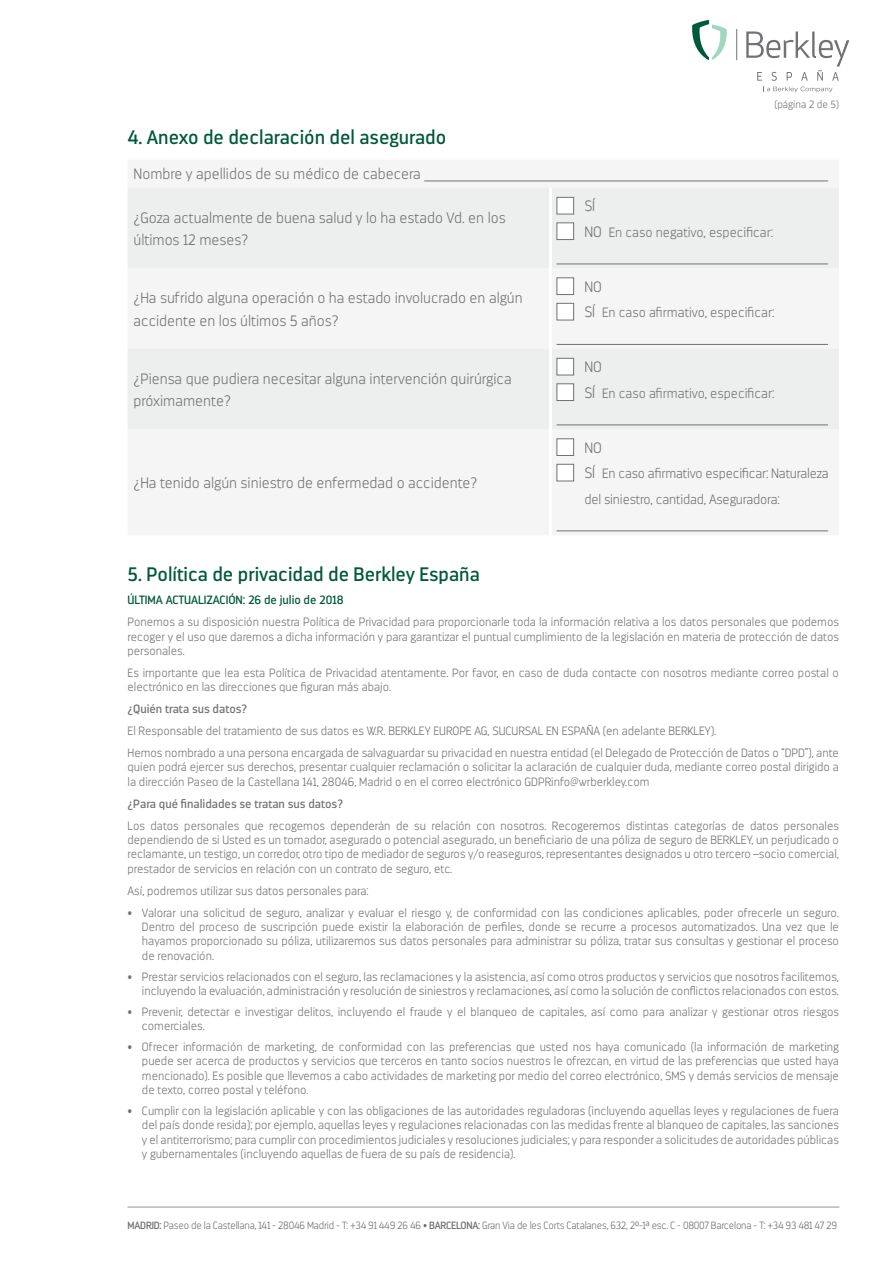
<style>
.page{position:relative;width:893px;height:1263px;background:#fff}
.page>*{position:absolute;margin:0;border:0;box-sizing:border-box;transform-origin:0 0}
.t1{font:19.5px "Darwin";color:#00583d}
.t2{font:200 15px/22.5px "Darwin";color:#717275}
.t3{font:200 13.5px/25.5px "Darwin";letter-spacing:-.01em;color:#717275}
.t4{font:200 12px/14.4px "Darwin";color:#717275;text-align:justify}
.t5{font:12px "Darwin";color:#717275}
.t6{font:12px "Darwin";color:#00583d}
.t7{font:200 10.5px "Darwin";letter-spacing:-.02em;color:#6d6e71}
.t8{font:200 10.5px "Darwin";color:#717275}
.s1{font-size:15px}
.s2{font-weight:400}
</style>
<div class="page">
<hr style="left:128px;top:1207px;width:711px;height:1px;background:#939598">
<svg style="left:692px;top:20px;width:35px;height:40px"></svg>
<hr style="left:736px;top:29px;width:1px;height:31px;background:#717275">
<svg style="left:746px;top:32px;width:103px;height:60px"></svg>
<div style="left:128px;top:180px;width:711px;height:352px;background:#f5f5f5"></div>
<div style="left:128px;top:188px;width:711px;height:241px;background:#edeeee"></div>
<hr style="left:549px;top:188px;width:3px;height:80px;background:#fff">
<hr style="left:549px;top:268px;width:3px;height:81px;background:#fff">
<hr style="left:549px;top:349px;width:3px;height:80px;background:#fff">
<hr style="left:549px;top:429px;width:3px;height:106px;background:#fff">
<hr style="left:424px;top:181px;width:404px;height:1px;background:#717275">
<hr style="left:556px;top:264px;width:272px;height:1px;background:#717275">
<div style="left:556px;top:197px;width:18px;height:17px;background:#fff;border:1px solid #717275"></div>
<div style="left:556px;top:222px;width:18px;height:18px;background:#fff;border:1px solid #717275"></div>
<hr style="left:556px;top:344px;width:272px;height:1px;background:#717275">
<div style="left:556px;top:277px;width:18px;height:18px;background:#fff;border:1px solid #717275"></div>
<div style="left:556px;top:303px;width:18px;height:17px;background:#fff;border:1px solid #717275"></div>
<hr style="left:556px;top:424px;width:272px;height:1px;background:#717275">
<div style="left:556px;top:358px;width:18px;height:17px;background:#fff;border:1px solid #717275"></div>
<div style="left:556px;top:383px;width:18px;height:18px;background:#fff;border:1px solid #717275"></div>
<hr style="left:556px;top:530px;width:272px;height:1px;background:#717275">
<div style="left:556px;top:438px;width:18px;height:18px;background:#fff;border:1px solid #717275"></div>
<div style="left:556px;top:464px;width:18px;height:17px;background:#fff;border:1px solid #717275"></div>
<h1 class="t1" style="left:128px;top:126px;width:320px">4. Anexo de declaración del asegurado</h1>
<p class="t2" style="left:134px;top:163px;width:289px">Nombre y apellidos de su médico de cabecera</p>
<p class="t2" style="left:134px;top:206px;width:374px">¿Goza actualmente de buena salud y lo ha estado Vd. en los últimos 12 meses?</p>
<p class="t2" style="left:134px;top:287px;width:391px">¿Ha sufrido alguna operación o ha estado involucrado en algún accidente en los últimos 5 años?</p>
<p class="t2" style="left:134px;top:367px;width:380px">¿Piensa que pudiera necesitar alguna intervención quirúrgica próximamente?</p>
<p class="t2" style="left:134px;top:472px;width:345px">¿Ha tenido algún siniestro de enfermedad o accidente?</p>
<p class="t8" style="left:774px;top:98px;width:66px">(página 2 de 5)</p>
<p class="t2" style="left:584px;top:195px;width:12px">SÍ</p>
<p class="t3" style="left:584px;top:220px;width:190px"><span class="s1">NO</span> En caso negativo, especificar:</p>
<p class="t2" style="left:584px;top:276px;width:19px">NO</p>
<p class="t3" style="left:584px;top:300px;width:191px"><span class="s1">SÍ</span> En caso afirmativo, especificar:</p>
<p class="t2" style="left:584px;top:356px;width:19px">NO</p>
<p class="t3" style="left:584px;top:381px;width:191px"><span class="s1">SÍ</span> En caso afirmativo, especificar:</p>
<p class="t2" style="left:584px;top:436px;width:19px">NO</p>
<p class="t3" style="left:584px;top:461px;width:246px"><span class="s1">SÍ</span> En caso afirmativo especificar: Naturaleza del siniestro, cantidad, Aseguradora:</p>
<h1 class="t1" style="left:128px;top:563px;width:354px">5. Política de privacidad de Berkley España</h1>
<p class="t6" style="left:128px;top:593px;width:218px">ÚLTIMA ACTUALIZACIÓN: 26 de julio de 2018</p>
<p class="t4" style="left:128px;top:615px;width:713px">Ponemos a su disposición nuestra Política de Privacidad para proporcionarle toda la información relativa a los datos personales que podemos recoger y el uso que daremos a dicha información y para garantizar el puntual cumplimiento de la legislación en materia de protección de datos personales.</p>
<p class="t4" style="left:128px;top:665px;width:713px">Es importante que lea esta Política de Privacidad atentamente. Por favor, en caso de duda contacte con nosotros mediante correo postal o electrónico en las direcciones que figuran más abajo.</p>
<p class="t5" style="left:128px;top:702px;width:121px">¿Quién trata sus datos?</p>
<p class="t4" style="left:128px;top:720px;width:713px;line-height:21.9px">El Responsable del tratamiento de sus datos es W.R. BERKLEY EUROPE AG, SUCURSAL EN ESPAÑA (en adelante BERKLEY).<br>Hemos nombrado a una persona encargada de salvaguardar su privacidad en nuestra entidad (el Delegado de Protección de Datos o “DPD”), ante</p>
<p class="t4" style="left:128px;top:760px;width:713px">quien podrá ejercer sus derechos, presentar cualquier reclamación o solicitar la aclaración de cualquier duda, mediante correo postal dirigido a la dirección Paseo de la Castellana 141, 28046, Madrid o en el correo electrónico GDPRinfo@wrberkley.com</p>
<p class="t5" style="left:128px;top:796px;width:217px">¿Para qué finalidades se tratan sus datos?</p>
<p class="t4" style="left:128px;top:818px;width:713px">Los datos personales que recogemos dependerán de su relación con nosotros. Recogeremos distintas categorías de datos personales dependiendo de si Usted es un tomador, asegurado o potencial asegurado, un beneficiario de una póliza de seguro de BERKLEY, un perjudicado o reclamante, un testigo, un corredor, otro tipo de mediador de seguros y/o reaseguros, representantes designados u otro tercero –socio comercial, prestador de servicios en relación con un contrato de seguro, etc.</p>
<p class="t4" style="left:128px;top:883px;width:243px">Así, podremos utilizar sus datos personales para:</p>
<p class="t4" style="left:142px;top:905px;width:698px;text-indent:-14px">• Valorar una solicitud de seguro, analizar y evaluar el riesgo y, de conformidad con las condiciones aplicables, poder ofrecerle un seguro.<br>Dentro del proceso de suscripción puede existir la elaboración de perfiles, donde se recurre a procesos automatizados. Una vez que le hayamos proporcionado su póliza, utilizaremos sus datos personales para administrar su póliza, tratar sus consultas y gestionar el proceso de renovación.</p>
<p class="t4" style="left:128px;top:969px;width:713px;text-align:right">• Prestar servicios relacionados con el seguro, las reclamaciones y la asistencia, así como otros productos y servicios que nosotros facilitemos, incluyendo la evaluación, administración y resolución de siniestros y reclamaciones, así como la solución de conflictos relacionados con estos.</p>
<p class="t4" style="left:142px;top:1004px;width:698px;text-indent:-14px">• Prevenir, detectar e investigar delitos, incluyendo el fraude y el blanqueo de capitales, así como para analizar y gestionar otros riesgos comerciales.</p>
<p class="t4" style="left:142px;top:1040px;width:698px;text-indent:-14px">• Ofrecer información de marketing, de conformidad con las preferencias que usted nos haya comunicado (la información de marketing puede ser acerca de productos y servicios que terceros en tanto socios nuestros le ofrezcan, en virtud de las preferencias que usted haya mencionado). Es posible que llevemos a cabo actividades de marketing por medio del correo electrónico, SMS y demás servicios de mensaje de texto, correo postal y teléfono.</p>
<p class="t4" style="left:142px;top:1103px;width:698px;text-indent:-14px">• Cumplir con la legislación aplicable y con las obligaciones de las autoridades reguladoras (incluyendo aquellas leyes y regulaciones de fuera del país donde resida); por ejemplo, aquellas leyes y regulaciones relacionadas con las medidas frente al blanqueo de capitales, las sanciones y el antiterrorismo; para cumplir con procedimientos judiciales y resoluciones judiciales; y para responder a solicitudes de autoridades públicas y gubernamentales (incluyendo aquellas de fuera de su país de residencia).</p>
<p class="t7" style="left:128px;top:1219px;width:711px"><span class="s2">MADRID:</span> Paseo de la Castellana, 141 - 28046 Madrid - T: +34 91 449 26 46 • <span class="s2">BARCELONA:</span> Gran Via de les Corts Catalanes, 632, 2º-1ª esc. C - 08007 Barcelona - T: +34 93 481 47 29</p>
</div>
